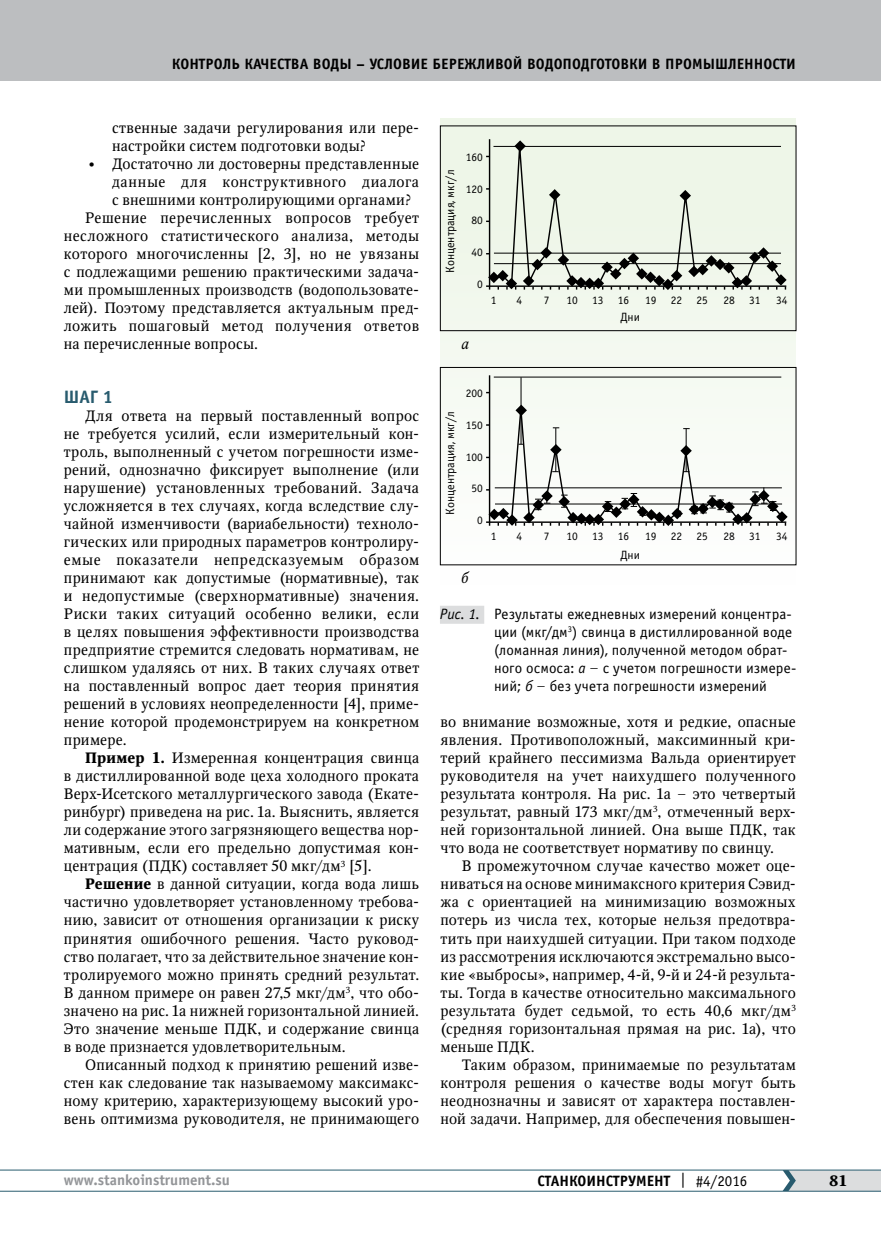
<style>
.page{position:relative;width:881px;height:1234px;background:#fff}
.page>*{position:absolute;margin:0;border:0;box-sizing:border-box;transform-origin:0 0}
.t1{font:700 18px "Officina Sans C";color:#285b6e}
.t2{font:15px/18px "Octava";letter-spacing:.025em;color:#000;text-align:justify}
.t3{font:15px/18px "Officina Sans C";letter-spacing:.005em;color:#000}
.t4{font:700 15px "Officina Sans C";color:#000}
.t5{font:15px "Octava";letter-spacing:.045em;color:#000}
.t6{font:700 15px "Officina Sans C";color:#939598}
.t7{font:700 15px "Octava";color:#000}
.t8{font:italic 15px "Octava";color:#000}
.t9{font:12px "Officina Sans C";color:#000}
.t10{font:11.4px "Officina Sans C";color:#000}
.s1{font-weight:700}
.s2{font-style:italic}
.s3{font-family:"Octava"}
.s4{font-weight:400}
</style>
<div class="page">
<hr style="left:0;top:1190px;width:880px;height:1px;background:#285b6e">
<hr style="left:0;top:1169px;width:880px;height:1px;background:#285b6e">
<svg style="left:782px;top:1169px;width:98px;height:21px;background:#cbd1d4"></svg>
<div style="left:0;top:0;width:880px;height:81px;background:#bcbec0"></div>
<div style="left:440px;top:118px;width:355px;height:468px;background:linear-gradient(to right,#f5f9f2,#f7fbf4)"></div>
<div style="left:440px;top:125px;width:356px;height:206px;border:1px solid #000"></div>
<div style="left:440px;top:367px;width:356px;height:198px;border:1px solid #000"></div>
<hr style="left:488px;top:139px;width:2px;height:150px;background:#000">
<div style="left:493px;top:125px;width:290px;height:163px;background:#eef6e8"></div>
<svg style="left:514px;top:140px;width:11px;height:12px"></svg>
<svg style="left:548px;top:189px;width:12px;height:11px"></svg>
<svg style="left:679px;top:190px;width:11px;height:11px"></svg>
<svg style="left:486px;top:247px;width:65px;height:42px;background:#adb2a9"></svg>
<svg style="left:557px;top:252px;width:125px;height:38px;background:#a7aca4"></svg>
<svg style="left:688px;top:247px;width:98px;height:42px;background:#aeb3ab"></svg>
<hr style="left:488px;top:375px;width:2px;height:150px;background:#000">
<hr style="left:493px;top:376px;width:288px;height:1px;background:#000">
<hr style="left:520px;top:377px;width:1px;height:67px;background:#000">
<svg style="left:486px;top:391px;width:301px;height:135px"></svg>
<div style="left:440px;top:605px;width:44px;height:18px;background:#dcddde"></div>
<p class="t4" style="left:172px;top:56px;width:625px">Контроль качества воды – условие бережливой водоподготовки в промышленности</p>
<p class="t2" style="left:112px;top:119px;width:308px">ственные задачи регулирования или пере&shy;настройки систем подготовки воды?</p>
<p class="t2" style="left:85px;top:155px;width:335px">• Достаточно ли достоверны представленные</p>
<p class="t5" style="left:112px;top:172px;width:308px">данные для конструктивного диалога</p>
<p class="t2" style="left:112px;top:191px;width:300px">с внешними контролирующими органами?</p>
<p class="t2" style="left:85px;top:209px;width:335px">Решение перечисленных вопросов требует</p>
<p class="t2" style="left:64px;top:227px;width:357px">несложного статистического анализа, методы</p>
<p class="t2" style="left:64px;top:245px;width:357px">которого многочисленны [2, 3], но не увязаны</p>
<p class="t2" style="left:64px;top:263px;width:357px">с подлежащими решению практическими задача-</p>
<p class="t2" style="left:64px;top:281px;width:357px">ми промышленных производств (водопользовате-</p>
<p class="t2" style="left:64px;top:299px;width:357px">лей). Поэтому представляется актуальным пред-</p>
<p class="t2" style="left:64px;top:317px;width:357px">ложить пошаговый метод получения ответов</p>
<p class="t2" style="left:64px;top:335px;width:196px">на перечисленные вопросы.</p>
<p class="t1" style="left:64px;top:387px;width:51px">Шаг 1</p>
<p class="t2" style="left:64px;top:407px;width:357px;text-indent:21px">Для ответа на первый поставленный вопрос не требуется усилий, если измерительный кон&shy;троль, выполненный с учетом погрешности изме&shy;рений, однозначно фиксирует выполнение (или нарушение) установленных требований. Задача усложняется в тех случаях, когда вследствие слу&shy;чайной изменчивости (вариабельности) техноло&shy;гических или природных параметров контролиру&shy;емые показатели непредсказуемым образом принимают как допустимые (нормативные), так и недопустимые (сверхнормативные) значения.<br>Риски таких ситуаций особенно велики, если в целях повышения эффективности производства предприятие стремится следовать нормативам, не слишком удаляясь от них. В таких случаях ответ на поставленный вопрос дает теория принятия решений в условиях неопределенности [4], приме&shy;нение которой продемонстрируем на конкретном примере.</p>
<p class="t2" style="left:64px;top:749px;width:357px;text-indent:21px"><span class="s1">Пример 1.</span> Измеренная концентрация свинца в дистиллированной воде цеха холодного проката Верх-Исетского металлургического завода (Екате&shy;ринбург) приведена на рис. 1а. Выяснить, является ли содержание этого загрязняющего вещества нор&shy;мативным, если его предельно допустимая кон&shy;центрация (ПДК) составляет 50 мкг/дм<sup>3</sup> [5].</p>
<p class="t2" style="left:64px;top:875px;width:357px;text-indent:21px"><span class="s1">Решение</span> в данной ситуации, когда вода лишь частично удовлетворяет установленному требова&shy;нию, зависит от отношения организации к риску принятия ошибочного решения. Часто руковод&shy;ство полагает, что за действительное значение кон&shy;тролируемого можно принять средний результат.<br>В данном примере он равен 27,5 мкг/дм<sup>3</sup>, что обо&shy;значено на рис. 1а нижней горизонтальной линией.<br>Это значение меньше ПДК, и содержание свинца в воде признается удовлетворительным.</p>
<p class="t2" style="left:64px;top:1055px;width:357px;text-indent:21px">Описанный подход к принятию решений изве&shy;стен как следование так называемому максимакс&shy;ному критерию, характеризующему высокий уро&shy;вень оптимизма руководителя, не принимающего</p>
<p class="t9" style="left:443px;top:273px;width:105px;rotate:-90deg">Концентрация, мкг/л</p>
<p class="t10" style="left:465px;top:151px;width:19px">160</p>
<p class="t10" style="left:465px;top:182px;width:19px">120</p>
<p class="t10" style="left:471px;top:214px;width:13px">80</p>
<p class="t10" style="left:471px;top:246px;width:13px">40</p>
<p class="t10" style="left:477px;top:278px;width:7px">0</p>
<p class="t8" style="left:461px;top:335px;width:9px">а</p>
<p class="t10" style="left:491px;top:294px;width:7px">1</p>
<p class="t10" style="left:516px;top:294px;width:7px">4</p>
<p class="t10" style="left:543px;top:294px;width:7px">7</p>
<p class="t10" style="left:566px;top:294px;width:13px">10</p>
<p class="t10" style="left:592px;top:294px;width:39px">13 16</p>
<p class="t10" style="left:644px;top:294px;width:13px">19</p>
<p class="t10" style="left:670px;top:294px;width:39px">22 25</p>
<p class="t10" style="left:723px;top:294px;width:39px">28 31</p>
<p class="t10" style="left:776px;top:294px;width:13px">34</p>
<p class="t9" style="left:620px;top:310px;width:21px">Дни</p>
<p class="t9" style="left:443px;top:514px;width:105px;rotate:-90deg">Концентрация, мкг/л</p>
<p class="t10" style="left:465px;top:386px;width:19px">200</p>
<p class="t10" style="left:465px;top:418px;width:19px">150</p>
<p class="t10" style="left:465px;top:450px;width:19px">100</p>
<p class="t10" style="left:471px;top:482px;width:13px">50</p>
<p class="t10" style="left:477px;top:514px;width:7px">0</p>
<p class="t8" style="left:461px;top:569px;width:9px">б</p>
<p class="t10" style="left:491px;top:530px;width:7px">1</p>
<p class="t10" style="left:516px;top:530px;width:7px">4</p>
<p class="t10" style="left:543px;top:530px;width:7px">7</p>
<p class="t10" style="left:566px;top:530px;width:13px">10</p>
<p class="t10" style="left:592px;top:530px;width:39px">13 16</p>
<p class="t10" style="left:644px;top:530px;width:13px">19</p>
<p class="t10" style="left:670px;top:530px;width:39px">22 25</p>
<p class="t10" style="left:723px;top:530px;width:39px">28 31</p>
<p class="t10" style="left:776px;top:530px;width:13px">34</p>
<p class="t9" style="left:620px;top:548px;width:21px">Дни</p>
<p class="t3" style="left:494px;top:605px;width:304px;text-indent:-54px"><span class="s2">Рис. 1.</span> Результаты ежедневных измерений концентра&shy;ции (мкг/дм<sup>3</sup>) свинца в дистиллированной воде (ломанная линия), полученной методом обрат&shy;ного осмоса: <span class="s2">а</span> <span class="s3">−</span> с учетом погрешности измере&shy;ний; <span class="s2">б</span> <span class="s3">−</span> без учета погрешности измерений</p>
<p class="t2" style="left:440px;top:713px;width:357px">во внимание возможные, хотя и редкие, опасные явления. Противоположный, максиминный кри&shy;терий крайнего пессимизма Вальда ориентирует руководителя на учет наихудшего полученного результата контроля. На рис. 1а − это четвертый результат, равный 173 мкг/дм<sup>3</sup>, отмеченный верх&shy;ней горизонтальной линией. Она выше ПДК, так что вода не соответствует нормативу по свинцу.</p>
<p class="t2" style="left:440px;top:857px;width:357px;text-indent:21px">В промежуточном случае качество может оце&shy;ниваться на основе минимаксного критерия Сэвид&shy;жа с ориентацией на минимизацию возможных потерь из числа тех, которые нельзя предотвра&shy;тить при наихудшей ситуации. При таком подходе из рассмотрения исключаются экстремально высо&shy;кие «выбросы», например, 4-й, 9-й и 24-й результа&shy;ты. Тогда в качестве относительно максимального результата будет седьмой, то есть 40,6 мкг/дм<sup>3 </sup>(средняя горизонтальная прямая на рис. 1а), что меньше ПДК.</p>
<p class="t2" style="left:440px;top:1055px;width:357px;text-indent:21px">Таким образом, принимаемые по результатам контроля решения о качестве воды могут быть неоднозначны и зависят от характера поставлен&shy;ной задачи. Например, для обеспечения повышен-</p>
<p class="t6" style="left:64px;top:1171px;width:168px">www.stankoinstrument.su</p>
<p class="t4" style="left:537px;top:1171px;width:211px">СТАНКОИНСТРУМЕНТ <span class="s4">| #4/2016</span></p>
<p class="t7" style="left:828px;top:1170px;width:20px">81</p>
</div>
